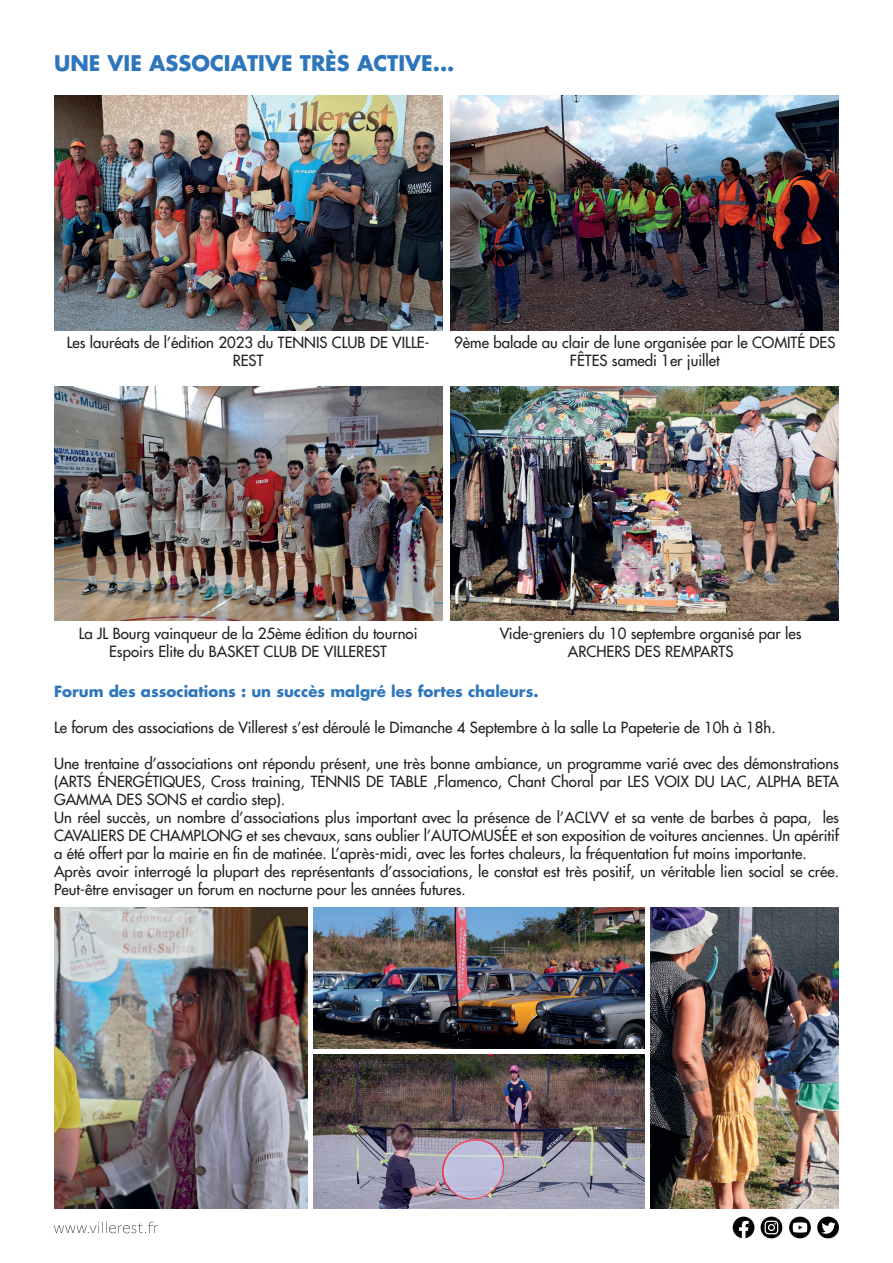
<style>
.page{position:relative;width:893px;height:1263px;background:#fff}
.page>*{position:absolute;margin:0;border:0;box-sizing:border-box;transform-origin:0 0}
.t1{font:700 21px "Futura LT";color:#2e76bc}
.t2{font:15px/18px "Futura LT";color:#231f20;text-align:center}
.t3{font:700 15px "Futura LT";color:#2e76bc}
</style>
<div class="page">
<svg style="left:54px;top:1222px;width:104px;height:11px"></svg>
<svg style="left:761px;top:1216px;width:21px;height:22px"></svg>
<svg style="left:765px;top:1221px;width:13px;height:13px"></svg>
<div style="left:817px;top:1216px;width:22px;height:22px;background:#000300;border-radius:50%"></div>
<svg style="left:821px;top:1222px;width:14px;height:12px"></svg>
<svg style="left:789px;top:1216px;width:22px;height:22px"></svg>
<svg style="left:793px;top:1222px;width:14px;height:10px"></svg>
<svg style="left:733px;top:1216px;width:21px;height:22px"></svg>
<img style="left:54px;top:386px;width:388px;height:235px">
<img style="left:451px;top:96px;width:388px;height:234px">
<img style="left:314px;top:907px;width:331px;height:141px">
<img style="left:54px;top:907px;width:254px;height:302px">
<img style="left:314px;top:1054px;width:331px;height:155px">
<img style="left:451px;top:386px;width:388px;height:235px">
<img style="left:651px;top:907px;width:188px;height:302px">
<img style="left:54px;top:96px;width:388px;height:234px">
<p class="t1" style="left:54px;top:49px;width:402px">UNE VIE ASSOCIATIVE TRÈS ACTIVE...</p>
<p class="t2" style="left:67px;top:333px;width:364px">Les lauréats de l’édition 2023 du TENNIS CLUB DE VILLE-<br>REST</p>
<p class="t2" style="left:454px;top:333px;width:383px">9ème balade au clair de lune organisée par le COMITÉ DES<br>FÊTES samedi 1er juillet</p>
<p class="t2" style="left:79px;top:625px;width:340px">La JL Bourg vainqueur de la 25ème édition du tournoi<br>Espoirs Elite du BASKET CLUB DE VILLEREST</p>
<p class="t2" style="left:500px;top:625px;width:303px">Vide-greniers du 10 septembre organisé par les</p>
<p class="t2" style="left:568px;top:643px;width:167px">ARCHERS DES REMPARTS</p>
<p class="t3" style="left:54px;top:681px;width:486px">Forum des associations : un succès malgré les fortes chaleurs.</p>
<p class="t2" style="left:54px;top:718px;width:723px">Le forum des associations de Villerest s’est déroulé le Dimanche 4 Septembre à la salle La Papeterie de 10h à 18h.</p>
<p class="t2" style="left:54px;top:754px;width:786px;text-align:justify">Une trentaine d’associations ont répondu présent, une très bonne ambiance, un programme varié avec des démonstrations (ARTS ÉNERGÉTIQUES, Cross training, TENNIS DE TABLE ,Flamenco, Chant Choral par LES VOIX DU LAC, ALPHA BETA GAMMA DES SONS et cardio step).</p>
<p class="t2" style="left:54px;top:808px;width:787px;text-align:justify">Un réel succès, un nombre d’associations plus important avec la présence de l’ACLVV et sa vente de barbes à papa, les CAVALIERS DE CHAMPLONG et ses chevaux, sans oublier l’AUTOMUSÉE et son exposition de voitures anciennes. Un apéritif a été offert par la mairie en fin de matinée. L’après-midi, avec les fortes chaleurs, la fréquentation fut moins importante.</p>
<p class="t2" style="left:54px;top:862px;width:787px;text-align:left">Après avoir interrogé la plupart des représentants d’associations, le constat est très positif, un véritable lien social se crée.<br>Peut-être envisager un forum en nocturne pour les années futures.</p>
</div>
